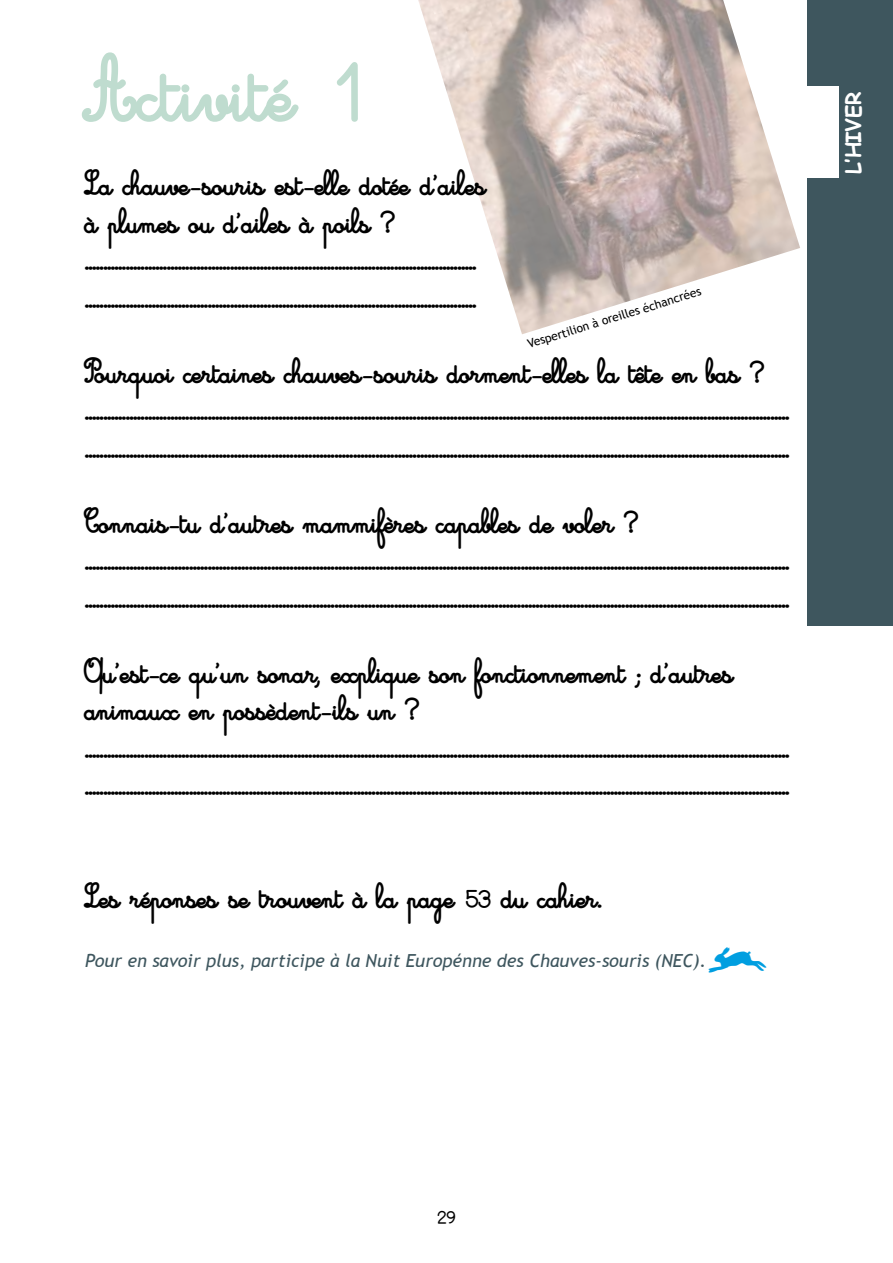
<style>
.page{position:relative;width:893px;height:1263px;background:#fff}
.page>*{position:absolute;margin:0;border:0;box-sizing:border-box;transform-origin:0 0}
.t1{font:72px "Cursivestandardbold";letter-spacing:.01em;color:#bfdccf}
.t2{font:27px/37.5px "Cursivestandardbold";color:#000}
.t3{font:700 21px "Comic Sans MS";letter-spacing:-.02em;color:#fff}
.t4{font:italic 18px "Trebuchet MS";color:#3e565e}
.t5{font:15px "Cursivestandardbold";color:#000}
.t6{font:12px "Trebuchet MS";color:#000}
.s1{font-size:21px}
.s2{font-family:"Animals";font-style:normal;font-size:36px;color:#009ee0}
</style>
<div class="page">
<div style="left:807px;top:0;width:86px;height:625px;background:#3e565e"></div>
<div style="left:796px;top:86px;width:42px;height:92px;background:#fff"></div>
<img style="left:418px;top:0;width:382px;height:334px">
<h1 class="t1" style="left:85px;top:52px;width:286px">Activité 1</h1>
<p class="t2" style="left:85px;top:166px;width:403px">La chauve-souris est-elle dotée d’ailes à plumes ou d’ailes à poils ? ......................................................................................................... .........................................................................................................</p>
<p class="t6" style="left:526px;top:337px;width:182px;rotate:-17deg">Vespertilion à oreilles échancrées</p>
<p class="t2" style="left:85px;top:353px;width:706px">Pourquoi certaines chauves-souris dorment-elles la tête en bas ? ............................................................................................................................................................................................. .............................................................................................................................................................................................</p>
<p class="t2" style="left:85px;top:503px;width:706px">Connais-tu d’autres mammifères capables de voler ? ............................................................................................................................................................................................. .............................................................................................................................................................................................</p>
<p class="t2" style="left:85px;top:653px;width:706px">Qu’est-ce qu’un sonar, explique son fonctionnement ; d’autres animaux en possèdent-ils un ? ............................................................................................................................................................................................. .............................................................................................................................................................................................</p>
<p class="t2" style="left:85px;top:879px;width:518px">Les réponses se trouvent à la page <span class="s1">53</span> du cahier.</p>
<p class="t4" style="left:85px;top:949px;width:684px">Pour en savoir plus, participe à la Nuit Europénne des Chauves-souris (NEC).<span class="s2">:</span></p>
<p class="t3" style="left:838px;top:174px;width:84px;rotate:-90deg">L’hiver</p>
<p class="t5" style="left:437px;top:1208px;width:20px">29</p>
</div>
